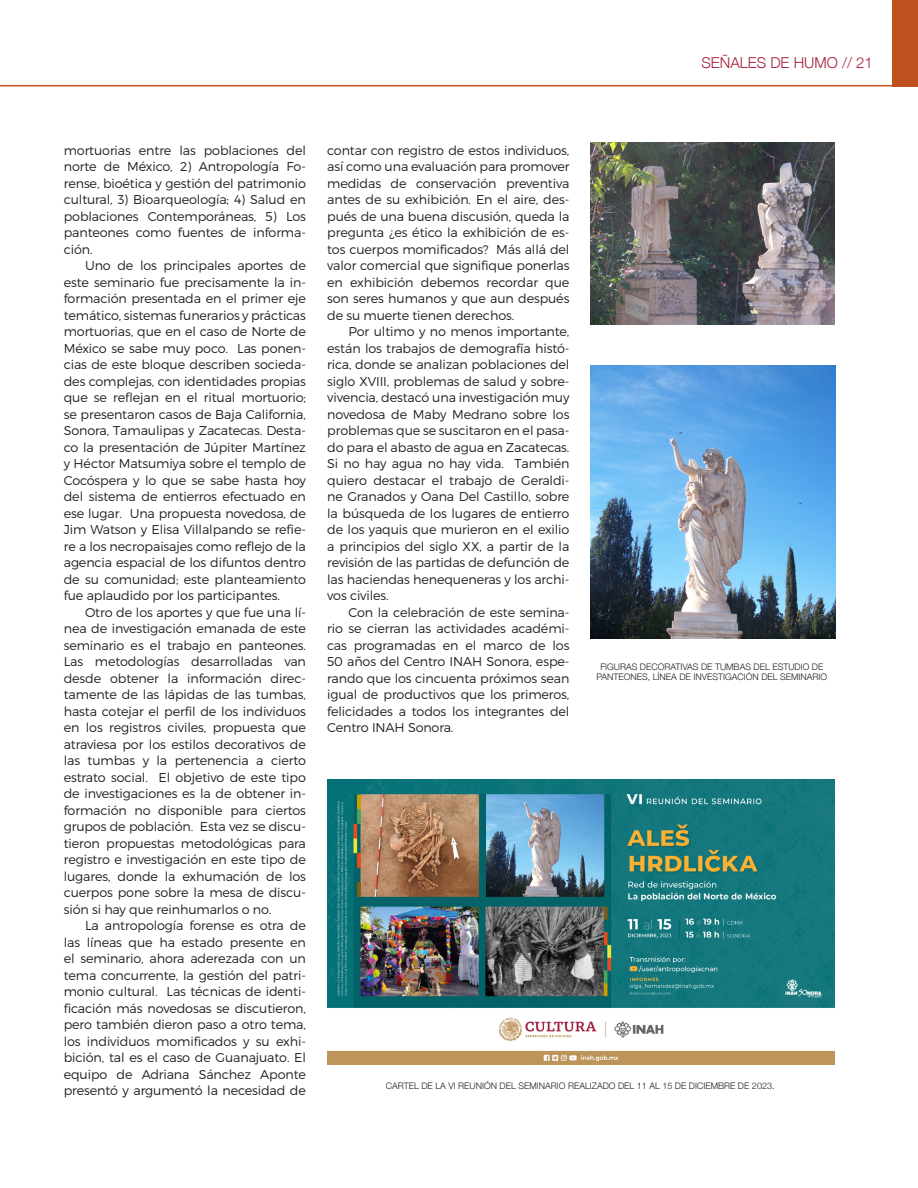
<style>
.page{position:relative;width:918px;height:1188px;background:#fff}
.page>*{position:absolute;margin:0;border:0;box-sizing:border-box;transform-origin:0 0}
.t1{font:15px "Helvetica Neue Light 2";color:#a51e3c}
.x_xmsonormal{font:300 12.75px/16.5px "Montserrat";letter-spacing:-.01em;color:#231f20;text-align:justify}
.Pie_de_foto{font:9px/10.8px "Helvetica Neue Light 2";color:#231f20;text-align:center}
</style>
<div class="page">
<div style="left:892px;top:0;width:26px;height:86px;background:#be4f1e"></div>
<hr style="left:0;top:85px;width:918px;height:1px;background:#be4f1e">
<img style="left:591px;top:142px;width:243px;height:183px">
<img style="left:327px;top:779px;width:507px;height:286px">
<img style="left:591px;top:366px;width:244px;height:272px">
<p class="t1" style="left:701px;top:50px;width:173px">SEÑALES DE HUMO // 21</p>
<p class="x_xmsonormal" style="left:64px;top:142px;width:244px">mortuorias entre las poblaciones del norte de México, 2) Antropología Fo&shy;rense, bioética y gestión del patrimonio cultural, 3) Bioarqueología; 4) Salud en poblaciones Contemporáneas, 5) Los panteones como fuentes de informa&shy;ción.</p>
<p class="x_xmsonormal" style="left:64px;top:257px;width:244px;text-indent:21px">Uno de los principales aportes de este seminario fue precisamente la in&shy;formación presentada en el primer eje temático, sistemas funerarios y prácticas mortuorias, que en el caso de Norte de México se sabe muy poco. Las ponen&shy;cias de este bloque describen socieda&shy;des complejas, con identidades propias que se reflejan en el ritual mortuorio; se presentaron casos de Baja California, Sonora, Tamaulipas y Zacatecas. Desta&shy;co la presentación de Júpiter Martínez y Héctor Matsumiya sobre el templo de Cocóspera y lo que se sabe hasta hoy del sistema de entierros efectuado en ese lugar. Una propuesta novedosa, de Jim Watson y Elisa Villalpando se refie&shy;re a los necropaisajes como reflejo de la agencia espacial de los difuntos dentro de su comunidad; este planteamiento fue aplaudido por los participantes.</p>
<p class="x_xmsonormal" style="left:64px;top:604px;width:244px;text-indent:21px">Otro de los aportes y que fue una lí&shy;nea de investigación emanada de este seminario es el trabajo en panteones.<br>Las metodologías desarrolladas van desde obtener la información direc&shy;tamente de las lápidas de las tumbas, hasta cotejar el perfil de los individuos en los registros civiles, propuesta que atraviesa por los estilos decorativos de las tumbas y la pertenencia a cierto estrato social. El objetivo de este tipo de investigaciones es la de obtener in&shy;formación no disponible para ciertos grupos de población. Esta vez se discu&shy;tieron propuestas metodológicas para registro e investigación en este tipo de lugares, donde la exhumación de los cuerpos pone sobre la mesa de discu&shy;sión si hay que reinhumarlos o no.</p>
<p class="x_xmsonormal" style="left:64px;top:917px;width:244px;text-indent:21px">La antropología forense es otra de las líneas que ha estado presente en el seminario, ahora aderezada con un tema concurrente, la gestión del patri&shy;monio cultural. Las técnicas de identi&shy;ficación más novedosas se discutieron, pero también dieron paso a otro tema, los individuos momificados y su exhi&shy;bición, tal es el caso de Guanajuato. El equipo de Adriana Sánchez Aponte presentó y argumentó la necesidad de</p>
<p class="x_xmsonormal" style="left:327px;top:142px;width:244px">contar con registro de estos individuos, así como una evaluación para promover medidas de conservación preventiva antes de su exhibición. En el aire, des&shy;pués de una buena discusión, queda la pregunta ¿es ético la exhibición de es&shy;tos cuerpos momificados? Más allá del valor comercial que signifique ponerlas en exhibición debemos recordar que son seres humanos y que aun después de su muerte tienen derechos.</p>
<p class="x_xmsonormal" style="left:327px;top:323px;width:244px;text-indent:21px">Por ultimo y no menos importante, están los trabajos de demografía histó&shy;rica, donde se analizan poblaciones del siglo XVIII, problemas de salud y sobre&shy;vivencia, destacó una investigación muy novedosa de Maby Medrano sobre los problemas que se suscitaron en el pasa&shy;do para el abasto de agua en Zacatecas.<br>Si no hay agua no hay vida. También quiero destacar el trabajo de Geraldi&shy;ne Granados y Oana Del Castillo, sobre la búsqueda de los lugares de entierro de los yaquis que murieron en el exilio a principios del siglo XX, a partir de la revisión de las partidas de defunción de las haciendas henequeneras y los archi&shy;vos civiles.</p>
<p class="x_xmsonormal" style="left:327px;top:604px;width:244px;text-indent:21px">Con la celebración de este semina&shy;rio se cierran las actividades académi&shy;cas programadas en el marco de los 50 años del Centro INAH Sonora, espe&shy;rando que los cincuenta próximos sean igual de productivos que los primeros, felicidades a todos los integrantes del Centro INAH Sonora.</p>
<p class="Pie_de_foto" style="left:596px;top:660px;width:232px">FIGURAS DECORATIVAS DE TUMBAS DEL ESTUDIO DE<br>PANTEONES, LÍNEA DE INVESTIGACIÓN DEL SEMINARIO</p>
<p class="Pie_de_foto" style="left:386px;top:1080px;width:390px">CARTEL DE LA VI REUNIÓN DEL SEMINARIO REALIZADO DEL 11 AL 15 DE DICIEMBRE DE 2023.</p>
</div>
